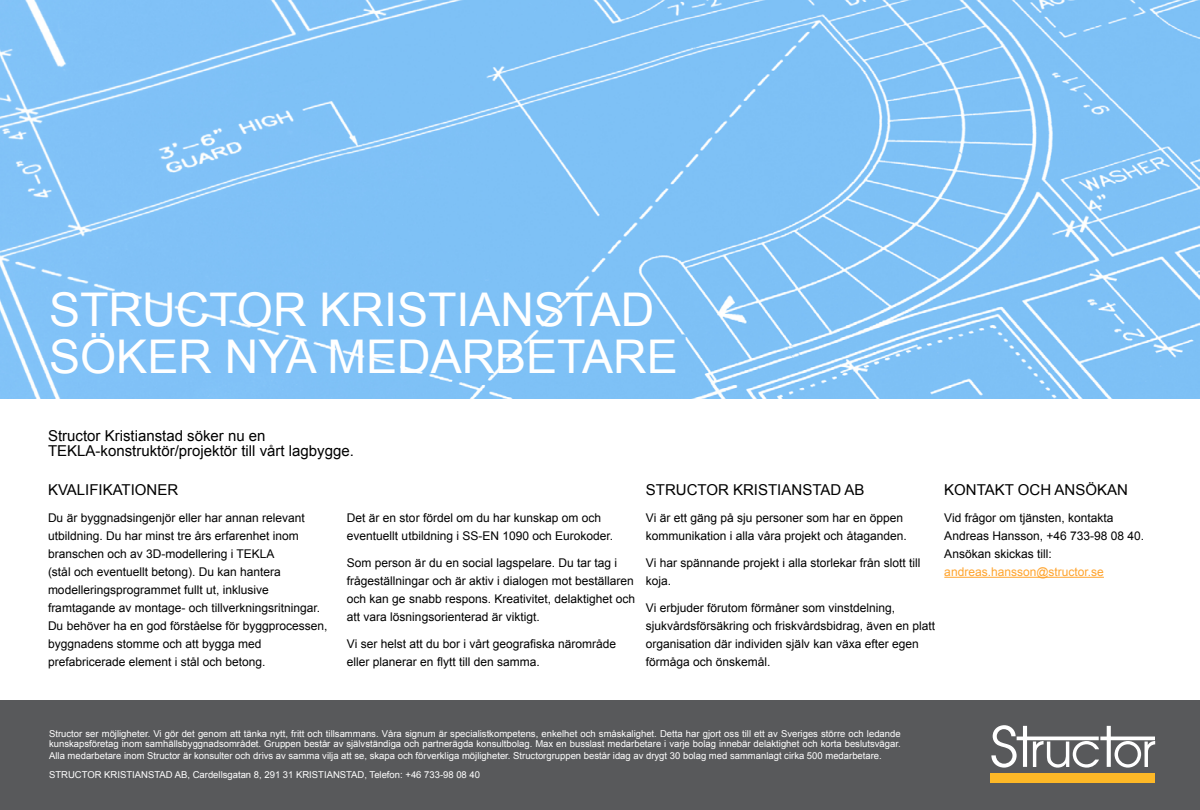
<style>
.page{position:relative;width:1200px;height:810px;background:#fff}
.page>*{position:absolute;margin:0;border:0;box-sizing:border-box;transform-origin:0 0}
.t1{font:46.5px/46.5px "Arial";color:#fff}
.t2{font:15px/15px "Arial";color:#000}
.t3{font:12px/18px "Arial";color:#000}
.t4{font:12px "Arial";color:#ffa42d}
.t5{font:9.52px/10.5px "Arial";color:#fff}
</style>
<div class="page">
<img style="left:0;top:0;width:1200px;height:399px">
<div style="left:0;top:701px;width:1200px;height:109px;background:#58595b"></div>
<div style="left:991px;top:773px;width:164px;height:10px;background:#fdb827"></div>
<svg style="left:991px;top:725px;width:164px;height:43px"></svg>
<hr style="left:944px;top:577px;width:160px;height:1px;background:#ffa42d">
<h1 class="t1" style="left:49px;top:287px;width:630px">STRUCTOR KRISTIANSTAD<br>SÖKER NYA MEDARBETARE</h1>
<p class="t2" style="left:48px;top:428px;width:307px">Structor Kristianstad söker nu en<br>TEKLA-konstruktör/projektör till vårt lagbygge.</p>
<p class="t2" style="left:48px;top:482px;width:132px">KVALIFIKATIONER</p>
<p class="t2" style="left:646px;top:482px;width:220px">STRUCTOR KRISTIANSTAD AB</p>
<p class="t2" style="left:944px;top:482px;width:185px">KONTAKT OCH ANSÖKAN</p>
<p class="t3" style="left:944px;top:509px;width:201px">Vid frågor om tjänsten, kontakta<br>Andreas Hansson, +46 733-98 08 40.<br>Ansökan skickas till:</p>
<p class="t4" style="left:944px;top:564px;width:161px">andreas.hansson@structor.se</p>
<p class="t3" style="left:646px;top:509px;width:262px">Vi är ett gäng på sju personer som har en öppen kommunikation i alla våra projekt och åtaganden.</p>
<p class="t3" style="left:646px;top:554px;width:276px">Vi har spännande projekt i alla storlekar från slott till koja.</p>
<p class="t3" style="left:646px;top:599px;width:291px">Vi erbjuder förutom förmåner som vinstdelning, sjukvårdsförsäkring och friskvårdsbidrag, även en platt organisation där individen själv kan växa efter egen förmåga och önskemål.</p>
<p class="t3" style="left:48px;top:509px;width:281px">Du är byggnadsingenjör eller har annan relevant utbildning. Du har minst tre års erfarenhet inom branschen och av 3D-modellering i TEKLA<br>(stål och eventuellt betong). Du kan hantera modelleringsprogrammet fullt ut, inklusive framtagande av montage- och tillverkningsritningar.<br>Du behöver ha en god förståelse för byggprocessen, byggnadens stomme och att bygga med prefabricerade element i stål och betong.</p>
<p class="t3" style="left:347px;top:509px;width:268px">Det är en stor fördel om du har kunskap om och eventuellt utbildning i SS-EN 1090 och Eurokoder.</p>
<p class="t3" style="left:347px;top:554px;width:290px">Som person är du en social lagspelare. Du tar tag i frågeställningar och är aktiv i dialogen mot beställaren och kan ge snabb respons. Kreativitet, delaktighet och att vara lösningsorienterad är viktigt.</p>
<p class="t3" style="left:347px;top:635px;width:271px">Vi ser helst att du bor i vårt geografiska närområde eller planerar en flytt till den samma.</p>
<p class="t5" style="left:49px;top:728px;width:853px">Structor ser möjligheter. Vi gör det genom att tänka nytt, fritt och tillsammans. Våra signum är specialistkompetens, enkelhet och småskalighet. Detta har gjort oss till ett av Sveriges större och ledande kunskapsföretag inom samhällsbyggnadsområdet. Gruppen består av självständiga och partnerägda konsultbolag. Max en busslast medarbetare i varje bolag innebär delaktighet och korta beslutsvägar.</p>
<p class="t5" style="left:49px;top:747px;width:834px;line-height:18.8px">Alla medarbetare inom Structor är konsulter och drivs av samma vilja att se, skapa och förverkliga möjligheter. Structorgruppen består idag av drygt 30 bolag med sammanlagt cirka 500 medarbetare.<br>STRUCTOR KRISTIANSTAD AB, Cardellsgatan 8, 291 31 KRISTIANSTAD, Telefon: +46 733-98 08 40</p>
</div>
